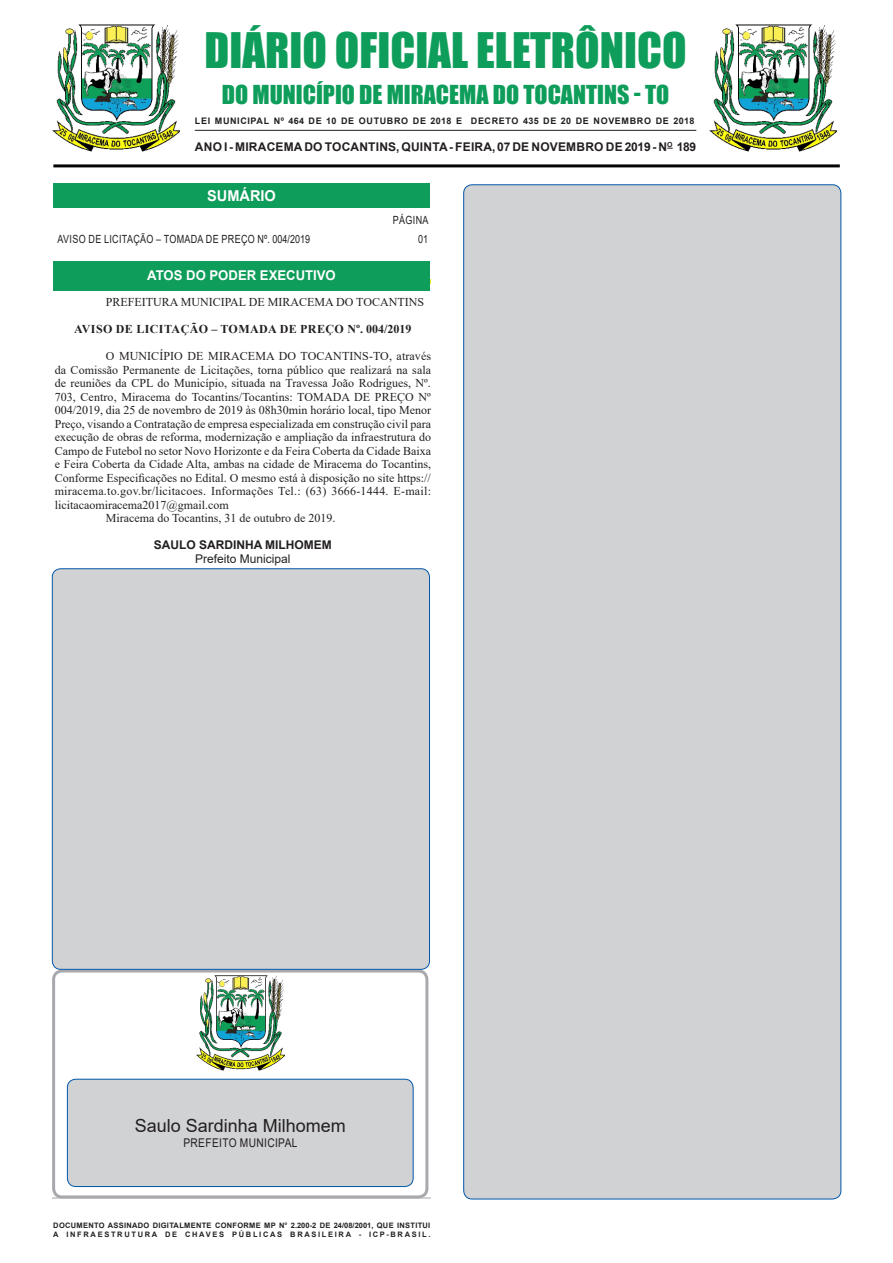
<style>
.page{position:relative;width:893px;height:1263px;background:#fff}
.page>*{position:absolute;margin:0;border:0;box-sizing:border-box;transform-origin:0 0}
.t1{font:45px "Impact";color:#0e9d5a}
.t2{font:24px "Impact";color:#0e9d5a}
.t3{font:18px "Arial";color:#231f20}
.Chancela{font:700 15px "Arial";color:#fff}
.Chancela-2{font:700 13.5px "Arial";color:#fff}
.CORPO_DE_TEXTO{font:12px/13.5px "Times New Roman";color:#231f20;text-align:justify}
.NOME{font:700 12px "Arial";letter-spacing:.015em;color:#231f20}
.TITULOS{font:700 12px "Times New Roman";letter-spacing:.035em;color:#231f20}
.CARGO{font:12px "Arial";letter-spacing:.035em;color:#231f20;scale:.85 1}
.CARGO-2{font:12px "Arial";color:#231f20}
.Sumario{font:11.25px "Arial";letter-spacing:.035em;color:#231f20;scale:.8 1}
.t4{font:700 9px "Arial";letter-spacing:.07em;color:#231f20}
.t5{font:700 7.5px "Arial";letter-spacing:.04em;color:#231f20}
.t6{font:700 7.5px "Arial";letter-spacing:.225em;color:#231f20}
</style>
<div class="page">
<hr style="left:53px;top:164px;width:787px;height:3px;background:#040503">
<hr style="left:195px;top:130px;width:501px;height:1px;background:#231f20">
<hr style="left:52px;top:1198px;width:379px;height:1px;background:#d1d2d4">
<div style="left:53px;top:184px;width:377px;height:24px;background:#0e9d5a"></div>
<img style="left:709px;top:24px;width:127px;height:127px">
<img style="left:52px;top:24px;width:127px;height:127px">
<div style="left:55px;top:279px;width:376px;height:5px;background:#f4ec23"></div>
<div style="left:53px;top:263px;width:377px;height:29px;background:#0e9d5a"></div>
<div style="left:53px;top:261px;width:377px;height:29px;background:#0e9d5a"></div>
<div style="left:52px;top:969px;width:376px;height:229px;border:3px solid #a8a9ad;border-radius:9px"></div>
<div style="left:67px;top:1079px;width:346px;height:107px;background:#d1d2d4;border-radius:9px"></div>
<div style="left:67px;top:1079px;width:346px;height:108px;border:1px solid #0057a8;border-radius:9px"></div>
<img style="left:197px;top:975px;width:88px;height:95px">
<div style="left:52px;top:569px;width:377px;height:400px;background:#d1d2d4;border-radius:9px"></div>
<div style="left:52px;top:568px;width:378px;height:401px;border:1px solid #0057a8;border-radius:9px"></div>
<div style="left:464px;top:185px;width:377px;height:1014px;background:#d1d2d4;border-radius:9px"></div>
<p class="t1" style="left:205px;top:16px;width:483px">DIÁRIO OFICIAL ELETRÔNICO</p>
<p class="t2" style="left:222px;top:76px;width:449px">DO MUNICÍPIO DE MIRACEMA DO TOCANTINS - TO</p>
<p class="t4" style="left:195px;top:115px;width:501px">LEI MUNICIPAL Nº 464 DE 10 DE OUTUBRO DE 2018 E DECRETO 435 DE 20 DE NOVEMBRO DE 2018</p>
<p class="NOME" style="left:195px;top:139px;width:503px">ANO I - MIRACEMA DO TOCANTINS, QUINTA - FEIRA, 07 DE NOVEMBRO DE 2019 - N<sup>O</sup> 189</p>
<p class="Chancela" style="left:207px;top:185px;width:70px">SUMÁRIO</p>
<p class="Sumario" style="left:393px;top:212px;width:46px">PÁGINA</p>
<p class="Sumario" style="left:58px;top:231px;width:317px">AVISO DE LICITAÇÃO – TOMADA DE PREÇO Nº. 004/2019</p>
<p class="Sumario" style="left:418px;top:231px;width:14px">01</p>
<p class="Chancela-2" style="left:147px;top:266px;width:190px">ATOS DO PODER EXECUTIVO</p>
<p class="CORPO_DE_TEXTO" style="left:106px;top:295px;width:320px">PREFEITURA MUNICIPAL DE MIRACEMA DO TOCANTINS</p>
<p class="TITULOS" style="left:74px;top:320px;width:339px">AVISO DE LICITAÇÃO – TOMADA DE PREÇO Nº. 004/2019</p>
<p class="CORPO_DE_TEXTO" style="left:55px;top:349px;width:378px;text-indent:51px">O MUNICÍPIO DE MIRACEMA DO TOCANTINS-TO, através da Comissão Permanente de Licitações, torna público que realizará na sala de reuniões da CPL do Município, situada na Travessa João Rodrigues, Nº.<br>703, Centro, Miracema do Tocantins/Tocantins: TOMADA DE PREÇO Nº 004/2019, dia 25 de novembro de 2019 às 08h30min horário local, tipo Menor Preço, visando a Contratação de empresa especializada em construção civil para execução de obras de reforma, modernização e ampliação da infraestrutura do Campo de Futebol no setor Novo Horizonte e da Feira Coberta da Cidade Baixa e Feira Coberta da Cidade Alta, ambas na cidade de Miracema do Tocantins, Conforme Especificações no Edital. O mesmo está à disposição no site https:// miracema.to.gov.br/licitacoes. Informações Tel.: (63) 3666-1444. E-mail: licitacaomiracema2017@gmail.com</p>
<p class="CORPO_DE_TEXTO" style="left:106px;top:511px;width:231px">Miracema do Tocantins, 31 de outubro de 2019.</p>
<p class="NOME" style="left:154px;top:536px;width:180px">SAULO SARDINHA MILHOMEM</p>
<p class="CARGO-2" style="left:195px;top:550px;width:97px">Prefeito Municipal</p>
<p class="t3" style="left:135px;top:1113px;width:213px">Saulo Sardinha Milhomem</p>
<p class="CARGO" style="left:183px;top:1134px;width:136px">PREFEITO MUNICIPAL</p>
<p class="t5" style="left:53px;top:1220px;width:379px">DOCUMENTO ASSINADO DIGITALMENTE CONFORME MP N° 2.200-2 DE 24/08/2001, QUE INSTITUI</p>
<p class="t6" style="left:53px;top:1229px;width:379px">A INFRAESTRUTURA DE CHAVES PÚBLICAS BRASILEIRA - ICP-BRASIL.</p>
</div>
